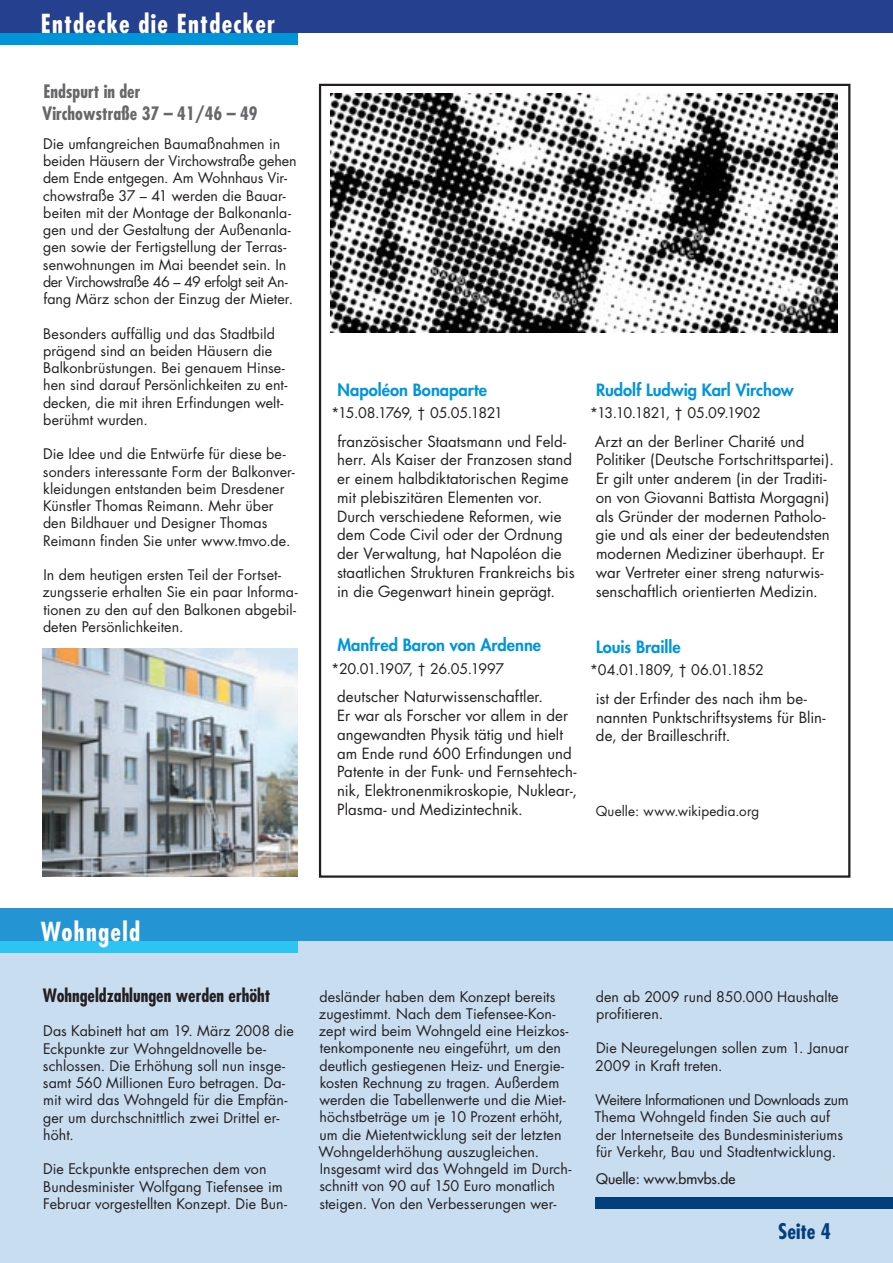
<style>
.page{position:relative;width:893px;height:1263px;background:#fff}
.page>*{position:absolute;margin:0;border:0;box-sizing:border-box;transform-origin:0 0}
.Themen{font:700 condensed 25.5px "Futura";letter-spacing:.05em;color:#fff}
.Überschrift_1{font:700 condensed 21px "Futura";color:#013f7e}
.Unterüberschrift{font:700 condensed 18px "Futura";color:#67676a}
.Unterüberschrift-2{font:700 condensed 18px "Futura";color:#231f20}
.Mengentexte{font:800 16.5px "Futura";color:#0095d9}
.Mengentexte-2{font:15px/18.8px "Futura";color:#231f20}
.Mengentexte-3{font:14.25px/17.2px "Futura";letter-spacing:.005em;color:#231f20}
.Mengentexte-4{font:14.25px "Futura";letter-spacing:-.055em;color:#231f20}
.Mengentexte-5{font:14.25px "Futura";letter-spacing:-.03em;color:#231f20}
.Mengentexte-6{font:14.25px "Futura";letter-spacing:-.045em;color:#231f20}
.Mengentexte-7{font:14.25px "Futura";letter-spacing:-.025em;color:#231f20}
.Mengentexte-8{font:14.25px "Futura";letter-spacing:.005em;color:#231f20}
.Mengentexte-9{font:13.5px "Futura";letter-spacing:.01em;color:#231f20}
</style>
<div class="page">
<div style="left:0;top:935px;width:893px;height:328px;background:#c9ddf1"></div>
<div style="left:0;top:33px;width:298px;height:12px;background:#0095d9"></div>
<div style="left:0;top:0;width:893px;height:33px;background:#25408f"></div>
<div style="left:595px;top:1197px;width:298px;height:12px;background:#013f7e"></div>
<img style="left:330px;top:94px;width:507px;height:238px">
<div style="left:0;top:941px;width:298px;height:11px;background:#2bc4f3"></div>
<div style="left:0;top:908px;width:893px;height:33px;background:#2495d2"></div>
<img style="left:42px;top:648px;width:256px;height:229px">
<p class="Themen" style="left:41px;top:8px;width:236px">Entdecke die Entdecker</p>
<p class="Unterüberschrift" style="left:43px;top:80px;width:99px">Endspurt in der</p>
<p class="Unterüberschrift" style="left:42px;top:102px;width:217px">Virchowstraße 37 – 41/46 – 49</p>
<p class="Mengentexte-3" style="left:43px;top:135px;width:255px">Die umfangreichen Baumaßnahmen in beiden Häusern der Virchowstraße gehen dem Ende entgegen. Am Wohnhaus Vir&shy;chowstraße 37 – 41 werden die Bauar&shy;beiten mit der Montage der Balkonanla&shy;gen und der Gestaltung der Außenanla&shy;gen sowie der Fertigstellung der Terras&shy;senwohnungen im Mai beendet sein. In der Virchowstraße 46 – 49 erfolgt seit An&shy;fang März schon der Einzug der Mieter.</p>
<p class="Mengentexte-3" style="left:43px;top:325px;width:246px">Besonders auffällig und das Stadtbild prägend sind an beiden Häusern die Balkonbrüstungen. Bei genauem Hinse&shy;hen sind darauf Persönlichkeiten zu ent&shy;decken, die mit ihren Erfindungen welt&shy;berühmt wurden.</p>
<p class="Mengentexte-3" style="left:43px;top:446px;width:253px">Die Idee und die Entwürfe für diese be&shy;sonders interessante Form der Balkonver&shy;kleidungen entstanden beim Dresdener Künstler Thomas Reimann. Mehr über den Bildhauer und Designer Thomas Reimann finden Sie unter www.tmvo.de.</p>
<p class="Mengentexte-3" style="left:42px;top:566px;width:257px">In dem heutigen ersten Teil der Fortset&shy;zungsserie erhalten Sie ein paar Informa&shy;tionen zu den auf den Balkonen abgebil&shy;deten Persönlichkeiten.</p>
<p class="Mengentexte" style="left:337px;top:379px;width:151px">Napoléon Bonaparte</p>
<p class="Mengentexte-4" style="left:331px;top:404px;width:173px">*15.08.1769, † 05.05.1821</p>
<p class="Mengentexte-2" style="left:337px;top:432px;width:239px">französischer Staatsmann und Feld&shy;herr. Als Kaiser der Franzosen stand er einem halbdiktatorischen Regime mit plebiszitären Elementen vor.<br>Durch verschiedene Reformen, wie dem Code Civil oder der Ordnung der Verwaltung, hat Napoléon die staatlichen Strukturen Frankreichs bis in die Gegenwart hinein geprägt.</p>
<p class="Mengentexte" style="left:337px;top:635px;width:205px">Manfred Baron von Ardenne</p>
<p class="Mengentexte-5" style="left:331px;top:659px;width:175px">*20.01.1907, † 26.05.1997</p>
<p class="Mengentexte-2" style="left:337px;top:688px;width:207px">deutscher Naturwissenschaftler.</p>
<p class="Mengentexte-2" style="left:337px;top:706px;width:242px">Er war als Forscher vor allem in der angewandten Physik tätig und hielt am Ende rund 600 Erfindungen und Patente in der Funk- und Fernsehtech&shy;nik, Elektronenmikroskopie, Nuklear-, Plasma- und Medizintechnik.</p>
<p class="Mengentexte" style="left:596px;top:379px;width:199px">Rudolf Ludwig Karl Virchow</p>
<p class="Mengentexte-6" style="left:590px;top:404px;width:173px">*13.10.1821, † 05.09.1902</p>
<p class="Mengentexte-2" style="left:595px;top:432px;width:241px">Arzt an der Berliner Charité und Politiker (Deutsche Fortschrittspartei).<br>Er gilt unter anderem (in der Traditi&shy;on von Giovanni Battista Morgagni) als Gründer der modernen Patholo&shy;gie und als einer der bedeutendsten modernen Mediziner überhaupt. Er war Vertreter einer streng naturwis&shy;senschaftlich orientierten Medizin.</p>
<p class="Mengentexte" style="left:596px;top:636px;width:86px">Louis Braille</p>
<p class="Mengentexte-7" style="left:590px;top:661px;width:176px">*04.01.1809, † 06.01.1852</p>
<p class="Mengentexte-2" style="left:596px;top:689px;width:231px">ist der Erfinder des nach ihm be&shy;nannten Punktschriftsystems für Blin&shy;de, der Brailleschrift.</p>
<p class="Mengentexte-9" style="left:596px;top:803px;width:165px">Quelle: www.wikipedia.org</p>
<p class="Themen" style="left:41px;top:915px;width:101px">Wohngeld</p>
<p class="Unterüberschrift-2" style="left:43px;top:984px;width:229px">Wohngeldzahlungen werden erhöht</p>
<p class="Mengentexte-3" style="left:43px;top:1023px;width:252px">Das Kabinett hat am 19. März 2008 die Eckpunkte zur Wohngeldnovelle be&shy;schlossen. Die Erhöhung soll nun insge&shy;samt 560 Millionen Euro betragen. Da&shy;mit wird das Wohngeld für die Empfän&shy;ger um durchschnittlich zwei Drittel er&shy;höht.</p>
<p class="Mengentexte-3" style="left:43px;top:1161px;width:245px">Die Eckpunkte entsprechen dem von<br>Bundesminister Wolfgang Tiefensee im<br>Februar vorgestellten Konzept. Die Bun-</p>
<p class="Mengentexte-3" style="left:319px;top:988px;width:251px">desländer haben dem Konzept bereits zugestimmt. Nach dem Tiefensee-Kon&shy;zept wird beim Wohngeld eine Heizkos&shy;tenkomponente neu eingeführt, um den deutlich gestiegenen Heiz- und Energie&shy;kosten Rechnung zu tragen. Außerdem werden die Tabellenwerte und die Miet&shy;höchstbeträge um je 10 Prozent erhöht, um die Mietentwicklung seit der letzten Wohngelderhöhung auszugleichen.</p>
<p class="Mengentexte-3" style="left:319px;top:1160px;width:254px">Insgesamt wird das Wohngeld im Durch&shy;schnitt von 90 auf 150 Euro monatlich steigen. Von den Verbesserungen wer-</p>
<p class="Mengentexte-3" style="left:596px;top:988px;width:244px">den ab 2009 rund 850.000 Haushalte profitieren.</p>
<p class="Mengentexte-3" style="left:595px;top:1040px;width:255px">Die Neuregelungen sollen zum 1. Januar<br>2009 in Kraft treten.</p>
<p class="Mengentexte-3" style="left:595px;top:1091px;width:255px">Weitere Informationen und Downloads zum Thema Wohngeld finden Sie auch auf der Internetseite des Bundesministeriums für Verkehr, Bau und Stadtentwicklung.</p>
<p class="Mengentexte-8" style="left:596px;top:1170px;width:141px">Quelle: www.bmvbs.de</p>
<p class="Überschrift_1" style="left:778px;top:1218px;width:54px">Seite 4</p>
</div>
